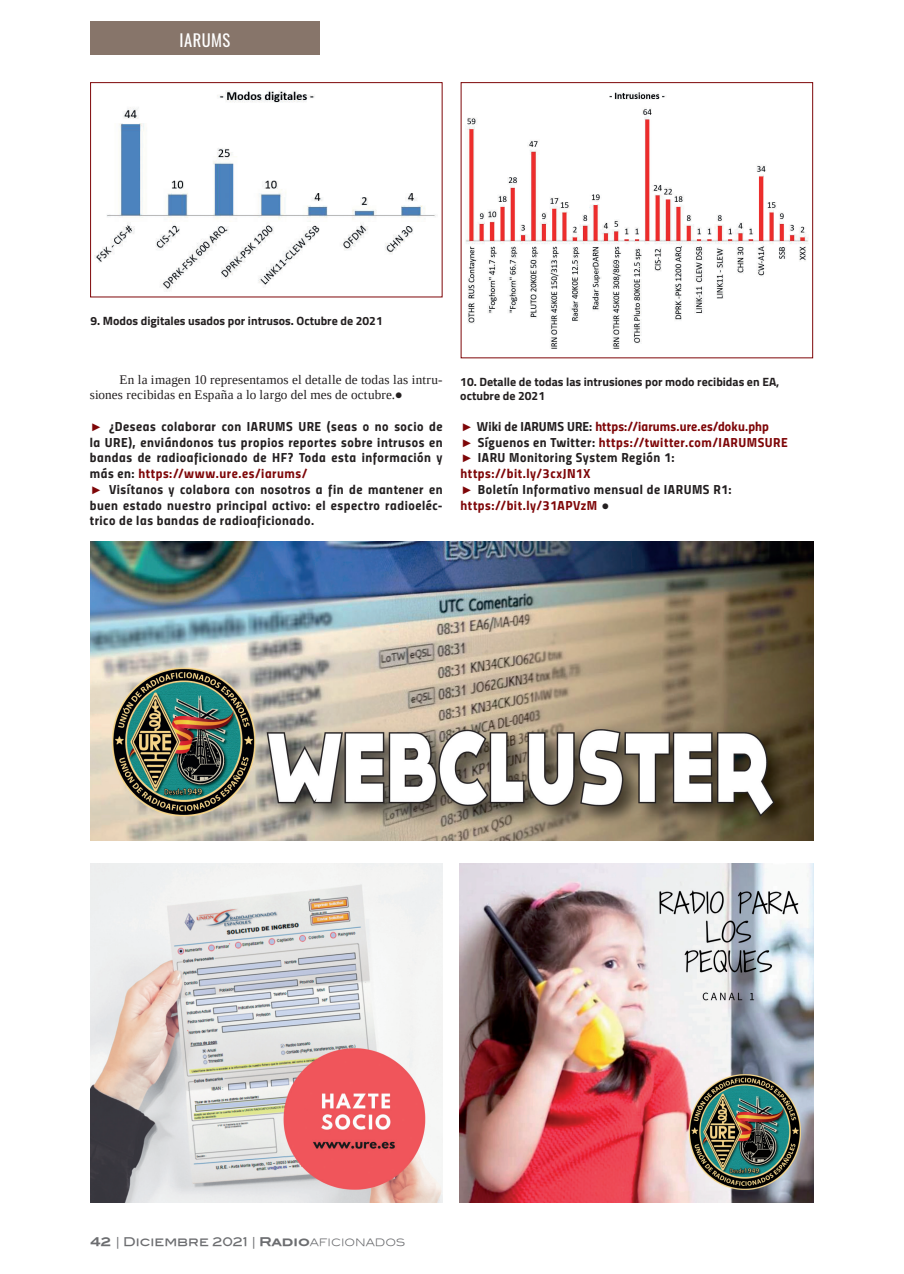
<style>
.page{position:relative;width:904px;height:1274px;background:#fff}
.page>*{position:absolute;margin:0;border:0;box-sizing:border-box;transform-origin:0 0}
.t1{font:16.5px "Oswald";letter-spacing:.03em;color:#fff}
.t2{font:13.2px/15.8px "Titillium Bold Upright";letter-spacing:.04em;color:#231f20}
.t3{font:13.2px/15.8px "Titillium Bold Upright";letter-spacing:.04em;color:#7e0608}
.t4{font:13.2px/15.8px "Tinos";letter-spacing:.015em;color:#231f20}
.t5{font:700 12px/14.4px "Titillium";color:#231f20}
.t6{font:12px "Blair Md ITCTT Medium";color:#6c6d70}
.s1{font-family:"Tinos";color:#7e0608}
.s2{color:#7e0608}
.s3{font-family:"Tinos"}
.s4{color:#231f20}
.s5{font-family:"Tinos";color:#231f20}
.s6{font-family:"Blair ITCTT Bold"}
.s7{font-family:"Bitter"}
.s8{font-family:"Blair ITCTT Light"}
</style>
<div class="page">
<div style="left:90px;top:22px;width:230px;height:33px;background:#87756a"></div>
<img style="left:94px;top:90px;width:341px;height:201px">
<div style="left:90px;top:82px;width:353px;height:215px;border:1px solid #7e0608"></div>
<img style="left:465px;top:92px;width:343px;height:257px">
<div style="left:461px;top:82px;width:352px;height:276px;border:1px solid #7e0608"></div>
<img style="left:90px;top:864px;width:353px;height:338px">
<img style="left:460px;top:864px;width:353px;height:338px">
<img style="left:90px;top:542px;width:723px;height:298px">
<p class="t1" style="left:179px;top:26px;width:52px">IARUMS</p>
<p class="t5" style="left:91px;top:313px;width:294px">9. Modos digitales usados por intrusos. Octubre de 2021</p>
<p class="t4" style="left:90px;top:371px;width:354px;text-indent:30px">En la imagen 10 representamos el detalle de todas las intru&shy;siones recibidas en España a lo largo del mes de octubre.●</p>
<p class="t2" style="left:90px;top:417px;width:354px"><span class="s1">►</span> ¿Deseas colaborar con IARUMS URE (seas o no socio de la URE), enviándonos tus propios reportes sobre intrusos en bandas de radioaficionado de HF? Toda esta información y más en: <span class="s2">https://www.ure.es/iarums/<br></span><span class="s1">►</span> Visítanos y colabora con nosotros a fin de mantener en buen estado nuestro principal activo: el espectro radioeléc&shy;trico de las bandas de radioaficionado.</p>
<p class="t3" style="left:461px;top:417px;width:329px"><span class="s3">►</span> <span class="s4">Wiki de IARUMS URE:</span> https://iarums.ure.es/doku.php<br><span class="s3">►</span> <span class="s4">Síguenos en Twitter:</span> https://twitter.com/IARUMSURE <span class="s3">►</span> <span class="s4">IARU Monitoring System Región 1: </span>https://bit.ly/3cxJN1X<br><span class="s3">►</span> <span class="s4">Boletín Informativo mensual de IARUMS R1: </span>https://bit.ly/31APVzM <span class="s5">●</span></p>
<p class="t5" style="left:460px;top:374px;width:321px">10. Detalle de todas las intrusiones por modo recibidas en EA, octubre de 2021</p>
<p class="t6" style="left:91px;top:1234px;width:316px"><span class="s6">42</span> <span class="s7">|</span> Diciembre 2021 <span class="s7">|</span> <span class="s6">Radio</span><span class="s8">AFICIONADOS</span></p>
</div>
